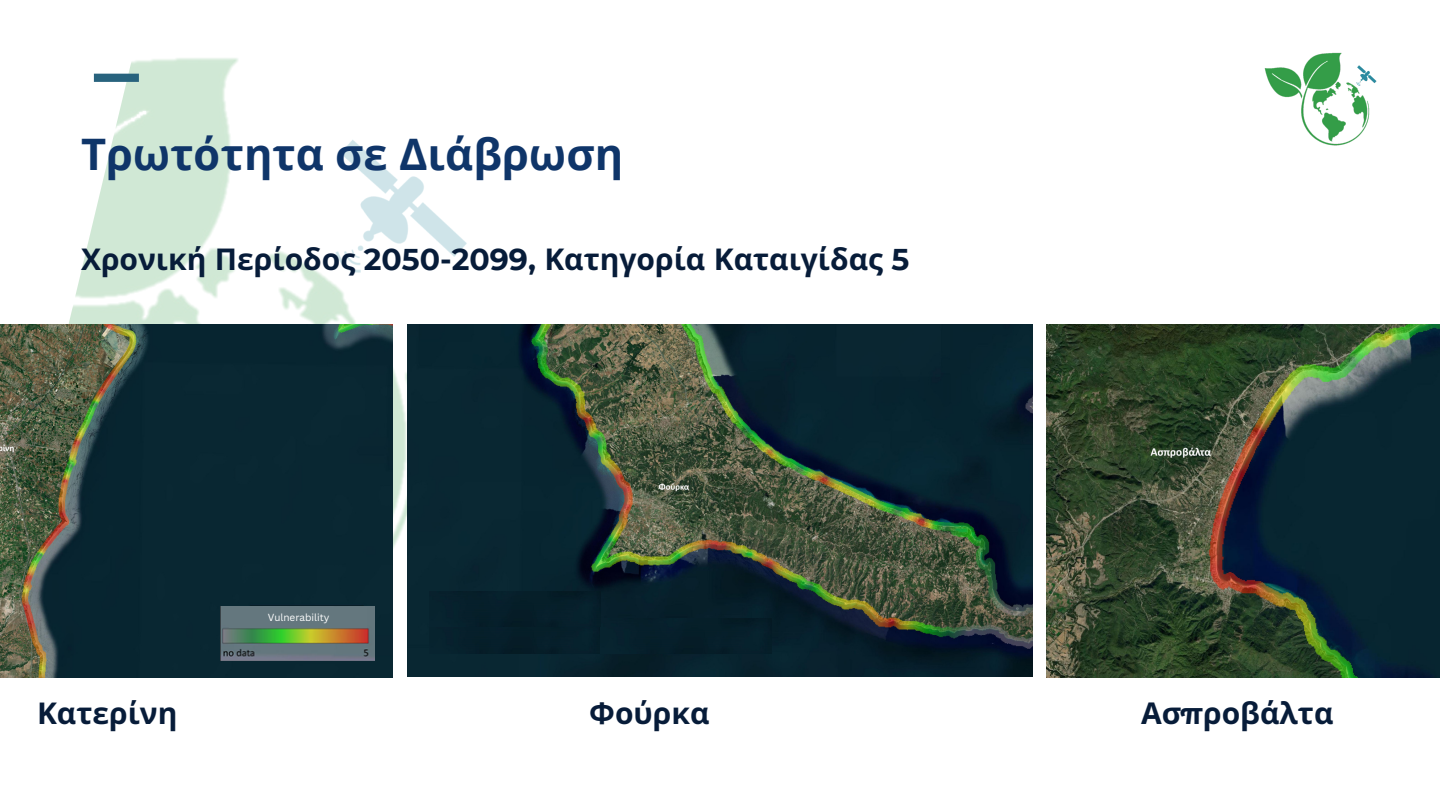
<style>
.page{position:relative;width:1440px;height:810px;background:#fff}
.page>*{position:absolute;margin:0;border:0;box-sizing:border-box;transform-origin:0 0}
.t1{font:700 43.4px "Noto Sans";color:#0f3569}
.t2{font:700 30px "Noto Sans";color:#071c39}
.t3{font:10px "Canva Sans";color:#fff}
.s1{font-family:"Montserrat"}
</style>
<div class="page">
<img style="left:0;top:58px;width:566px;height:620px">
<img style="left:407px;top:325px;width:626px;height:352px">
<img style="left:0;top:325px;width:393px;height:352px">
<img style="left:1047px;top:325px;width:393px;height:352px">
<img style="left:220px;top:607px;width:154px;height:54px">
<div style="left:230px;top:607px;width:137px;height:21px;background:#64777e"></div>
<div style="left:429px;top:619px;width:343px;height:35px;background:#061f2b"></div>
<div style="left:429px;top:592px;width:171px;height:35px;background:#061f2b"></div>
<div style="left:94px;top:74px;width:45px;height:8px;background:#28637e"></div>
<img style="left:1264px;top:52px;width:113px;height:94px">
<p class="t1" style="left:81px;top:124px;width:544px">Τρωτότητα σε Διάβρωση</p>
<p class="t2" style="left:81px;top:238px;width:830px">Χρονική Περίοδος <span class="s1">2050-2099,</span> Κατηγορία Καταιγίδας <span class="s1">5</span></p>
<p class="t3" style="left:268px;top:610px;width:63px">Vulnerability</p>
<p class="t2" style="left:37px;top:692px;width:142px">Κατερίνη</p>
<p class="t2" style="left:589px;top:692px;width:122px">Φούρκα</p>
<p class="t2" style="left:1141px;top:692px;width:194px">Ασ<span class="s1">π</span>ροβάλτα</p>
</div>
